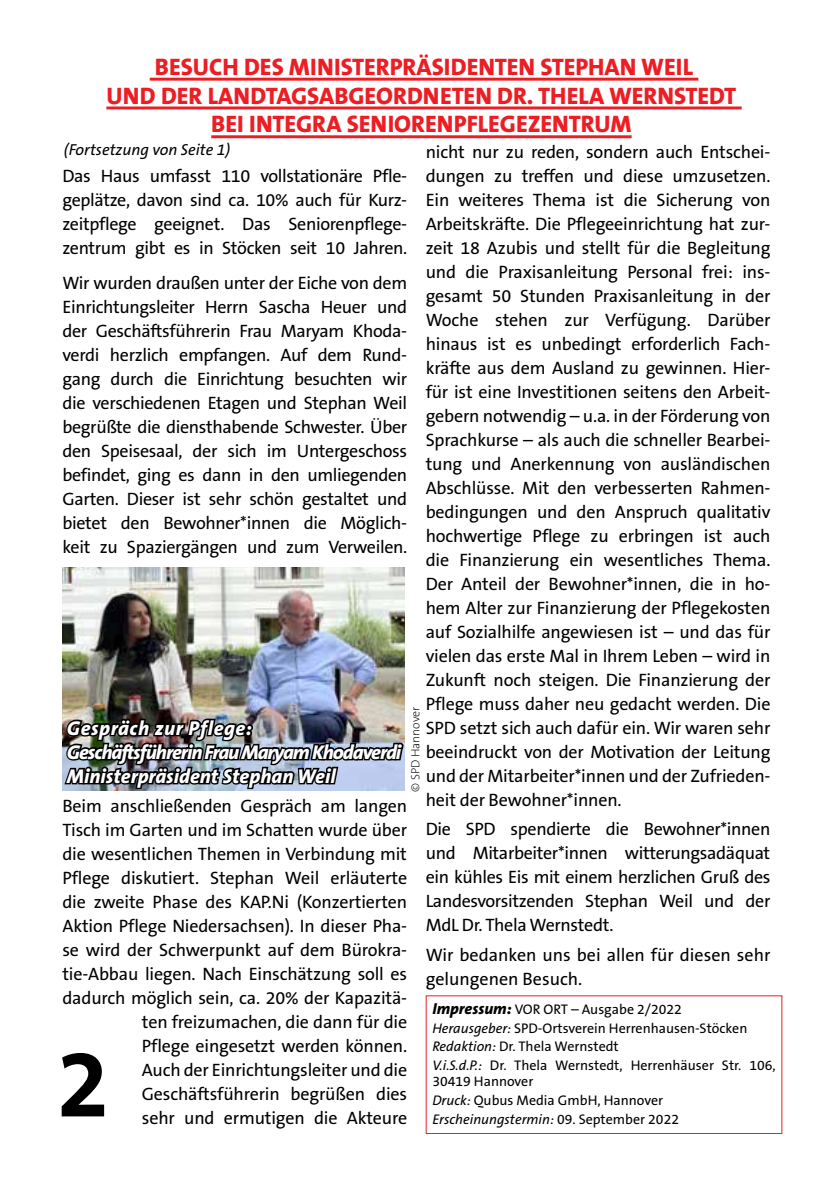
<style>
.page{position:relative;width:840px;height:1191px;background:#fff}
.page>*{position:absolute;margin:0;border:0;box-sizing:border-box;transform-origin:0 0}
.t1{font:700 96px "The Sans B7";color:#000}
.t2{font:800 24px "The Sans B8";color:#ed1d24}
.t3{font:italic 800 20px/24px "The Sans B8";color:#fff}
.t4{font:18px/24px "The Sans B5 Plain";letter-spacing:-.01em;color:#000;text-align:justify}
.t5{font:italic 16px "The Sans B5 Plain";color:#000}
.t6{font:14px/18.8px "The Sans B5 Plain";color:#000}
.t7{font:italic 14px "The Sans B5 Plain";color:#000}
.t8{font:200 12px "The Sans B2";color:#000}
.s1{font-family:"The Sans B8";font-weight:800;font-style:italic;font-size:16px}
.s2{font-style:italic}
.s3{font-style:normal}
</style>
<div class="page">
<hr style="left:150px;top:78px;width:548px;height:3px;background:#ed1d24">
<hr style="left:106px;top:106px;width:635px;height:3px;background:#ed1d24">
<hr style="left:211px;top:135px;width:420px;height:3px;background:#ed1d24">
<div style="left:425px;top:995px;width:357px;height:139px;border:1px solid #ed1d24"></div>
<img style="left:62px;top:567px;width:342px;height:149px">
<img style="left:62px;top:716px;width:343px;height:75px">
<h2 class="t2" style="left:155px;top:54px;width:436px">BESUCH DES MINISTERPRÄSIDENTEN STEPHA</h2>
<h2 class="t2" style="left:619px;top:54px;width:75px">N WEIL</h2>
<h2 class="t2" style="left:106px;top:83px;width:631px">UND DER LANDTAGSABGEORDNETEN DR. TH ELA WERNSTEDT</h2>
<h2 class="t2" style="left:211px;top:111px;width:52px">BEI INTEGR</h2>
<h2 class="t2" style="left:326px;top:111px;width:305px">A SENIORENPFLEGEZENTRUM</h2>
<p class="t5" style="left:64px;top:141px;width:168px">(Fortsetzung von Seite 1)</p>
<p class="t4" style="left:425px;top:140px;width:346px">nicht nur zu reden, sondern auch Entschei&shy;dungen zu treffen und diese umzusetzen.<br>Ein weiteres Thema ist die Sicherung von Arbeitskräfte. Die Pflegeeinrichtung hat zur&shy;zeit 18 Azubis und stellt für die Begleitung und die Praxisanleitung Personal frei: ins&shy;gesamt 50 Stunden Praxisanleitung in der Woche stehen zur Verfügung. Darüber hinaus ist es unbedingt erforderlich Fach&shy;kräfte aus dem Ausland zu gewinnen. Hier&shy;für ist eine Investitionen seitens den Arbeit&shy;gebern notwendig – u.a. in der Förderung von Sprachkurse – als auch die schneller Bearbei&shy;tung und Anerkennung von ausländischen Abschlüsse. Mit den verbesserten Rahmen&shy;bedingungen und den Anspruch qualitativ hochwertige Pflege zu erbringen ist auch die Finanzierung ein wesentliches Thema.<br>Der Anteil der Bewohner*innen, die in ho&shy;hem Alter zur Finanzierung der Pflegekosten auf Sozialhilfe angewiesen ist – und das für vielen das erste Mal in Ihrem Leben – wird in Zukunft noch steigen. Die Finanzierung der Pflege muss daher neu gedacht werden. Die SPD setzt sich auch dafür ein. Wir waren sehr beeindruckt von der Motivation der Leitung und der Mitarbeiter*innen und der Zufrieden&shy;heit der Bewohner*innen.</p>
<p class="t4" style="left:425px;top:818px;width:346px">Die SPD spendierte die Bewohner*innen und Mitarbeiter*innen witterungsadäquat ein kühles Eis mit einem herzlichen Gruß des Landesvorsitzenden Stephan Weil und der MdL Dr. Thela Wernstedt.</p>
<p class="t4" style="left:425px;top:943px;width:346px">Wir bedanken uns bei allen für diesen sehr gelungenen Besuch.</p>
<p class="t4" style="left:62px;top:164px;width:346px">Das Haus umfasst 110 vollstationäre Pfle&shy;geplätze, davon sind ca. 10% auch für Kurz&shy;zeitpflege geeignet. Das Seniorenpflege&shy;zentrum gibt es in Stöcken seit 10 Jahren.</p>
<p class="t4" style="left:62px;top:271px;width:346px">Wir wurden draußen unter der Eiche von dem Einrichtungsleiter Herrn Sascha Heuer und der Geschäftsführerin Frau Maryam Khoda&shy;verdi herzlich empfangen. Auf dem Rund&shy;gang durch die Einrichtung besuchten wir die verschiedenen Etagen und Stephan Weil begrüßte die diensthabende Schwester. Über den Speisesaal, der sich im Untergeschoss befindet, ging es dann in den umliegenden Garten. Dieser ist sehr schön gestaltet und bietet den Bewohner*innen die Möglich&shy;keit zu Spaziergängen und zum Verweilen.</p>
<p class="t8" style="left:409px;top:792px;width:87px;rotate:-90deg">© SPD Hannover</p>
<p class="t3" style="left:67px;top:716px;width:335px">Gespräch zur Pflege:<br>Geschäftsführerin Frau Maryam Khodaverdi<br>Ministerpräsident Stephan Weil</p>
<p class="t4" style="left:62px;top:794px;width:346px;text-align:right">Beim anschließenden Gespräch am langen Tisch im Garten und im Schatten wurde über die wesentlichen Themen in Verbindung mit Pflege diskutiert. Stephan Weil erläuterte die zweite Phase des KAP.Ni (Konzertierten Aktion Pflege Niedersachsen). In dieser Pha&shy;se wird der Schwerpunkt auf dem Bürokra&shy;tie-Abbau liegen. Nach Einschätzung soll es dadurch möglich sein, ca. 20% der Kapazitä&shy;ten freizumachen, die dann für die<br>Pflege eingesetzt werden können.<br>Auch der Einrichtungsleiter und die Geschäftsführerin begrüßen dies<br>sehr und ermutigen die Akteure</p>
<p class="t6" style="left:432px;top:1000px;width:344px"><span class="s1">Impressum:</span> VOR ORT – Ausgabe 2/2022<br><span class="s2">Herausgeber:</span> SPD-Ortsverein Herrenhausen-Stöcken <span class="s2">Redaktion:</span> Dr. Thela Wernstedt<br><span class="s2">V.i.S.d.P.:</span> Dr. Thela Wernstedt, Herrenhäuser Str. 106,</p>
<p class="t6" style="left:432px;top:1072px;width:232px">30419 Hannover<br><span class="s2">Druck:</span> Qubus Media GmbH, Hannover</p>
<h1 class="t1" style="left:57px;top:1033px;width:54px">2</h1>
<p class="t7" style="left:432px;top:1111px;width:248px">Erscheinungstermin: <span class="s3">09. September 2022</span></p>
</div>
